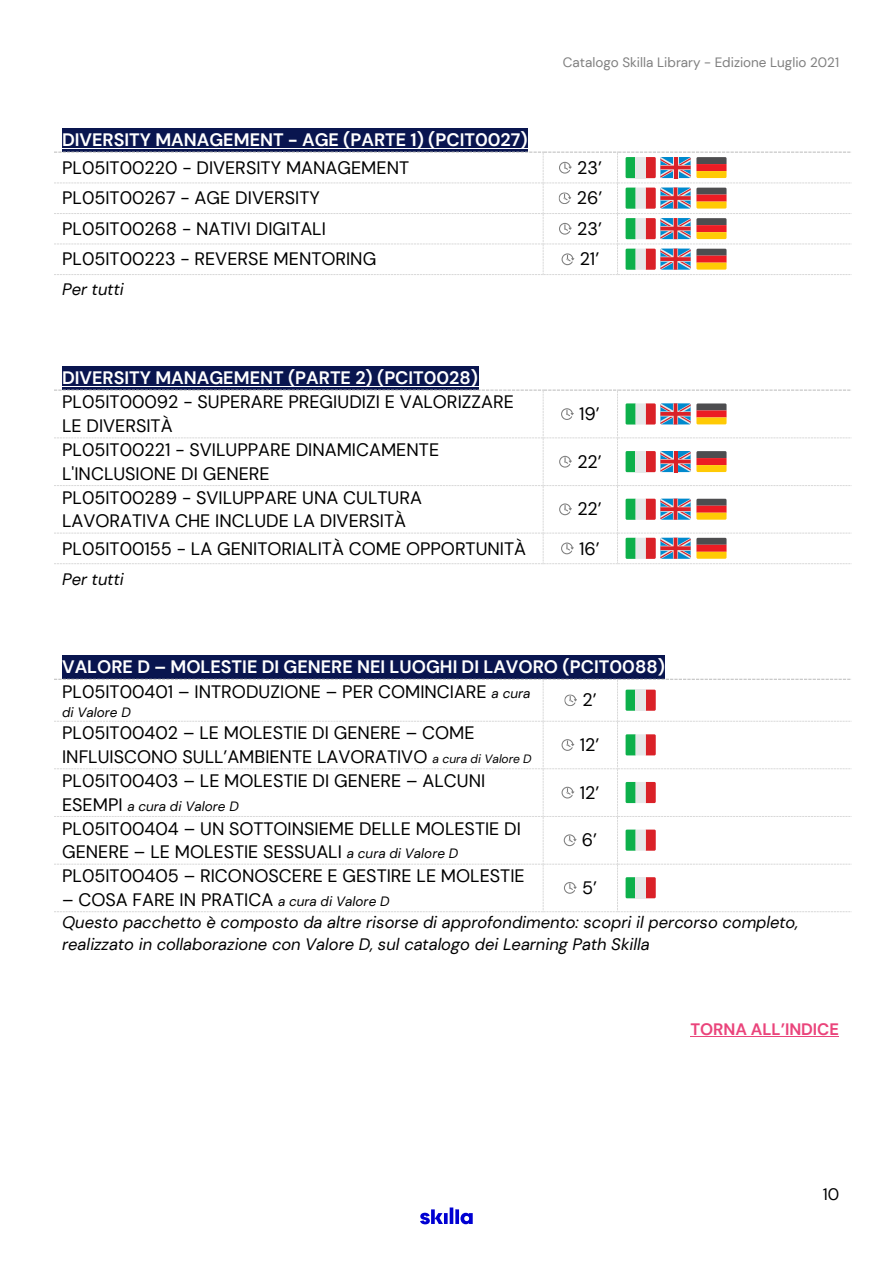
<style>
.page{position:relative;width:893px;height:1263px;background:#fff}
.page>*{position:absolute;margin:0;border:0;box-sizing:border-box;transform-origin:0 0}
.t1{font:18px/23.4px "DM Sans";color:#000}
.t2{font:700 18px/24.5px "DM Sans";color:#fff}
.t3{font:italic 16.5px/21.6px "DM Sans";color:#000}
.t4{font:700 16.5px "DM Sans";letter-spacing:-.005em;color:#ea447b}
.t5{font:16.5px "DM Sans";color:#000}
.t6{font:13.5px "DM Sans";color:#7f7f7f}
.t7{font:italic 13.5px "DM Sans";letter-spacing:.005em;color:#000}
.s1{font-weight:400;color:#000}
.s2{font-weight:400;font-style:italic;font-size:13.5px;color:#000}
.s3{font-style:italic;font-size:12px}
.s4{font-style:normal;font-size:18px}
.s5{font-style:italic;font-size:13.5px}
</style>
<div class="page">
<svg style="left:444px;top:1213px;width:4px;height:11px"></svg>
<hr style="left:450px;top:1207px;width:3px;height:17px;background:#0000d2">
<svg style="left:455px;top:1209px;width:4px;height:15px"></svg>
<svg style="left:461px;top:1213px;width:12px;height:11px"></svg>
<svg style="left:420px;top:1209px;width:23px;height:15px"></svg>
<div style="left:62px;top:128px;width:466px;height:24px;background:#09154f"></div>
<hr style="left:62px;top:148px;width:466px;height:1px;background:#fff">
<div style="left:62px;top:366px;width:416px;height:24px;background:#09154f"></div>
<hr style="left:62px;top:386px;width:416px;height:1px;background:#fff">
<div style="left:62px;top:655px;width:603px;height:24px;background:#09154f"></div>
<hr style="left:690px;top:1036px;width:149px;height:1px;background:#ea447b">
<svg style="left:54px;top:152px;width:798px;height:123px"></svg>
<svg style="left:54px;top:390px;width:798px;height:174px"></svg>
<svg style="left:54px;top:679px;width:798px;height:233px"></svg>
<div style="left:636px;top:877px;width:10px;height:21px;background:#e6e7e8"></div>
<p class="t6" style="left:563px;top:54px;width:278px">Catalogo Skilla Library - Edizione Luglio 2021</p>
<p class="t2" style="left:62px;top:127px;width:467px">DIVERSITY MANAGEMENT - AGE (PARTE 1) (PCIT0027)</p>
<p class="t1" style="left:62px;top:156px;width:349px">PL05IT00220 - DIVERSITY MANAGEMENT</p>
<p class="t1" style="left:577px;top:156px;width:26px">23’</p>
<p class="t1" style="left:62px;top:186px;width:259px">PL05IT00267 - AGE DIVERSITY</p>
<p class="t1" style="left:577px;top:186px;width:27px">26’</p>
<p class="t1" style="left:62px;top:217px;width:265px">PL05IT00268 - NATIVI DIGITALI</p>
<p class="t1" style="left:577px;top:217px;width:26px">23’</p>
<p class="t1" style="left:62px;top:247px;width:316px">PL05IT00223 - REVERSE MENTORING</p>
<p class="t1" style="left:580px;top:247px;width:21px">21’</p>
<p class="t3" style="left:62px;top:279px;width:63px">Per tutti</p>
<p class="t2" style="left:62px;top:365px;width:417px">DIVERSITY MANAGEMENT (PARTE 2) (PCIT0028)</p>
<p class="t1" style="left:62px;top:390px;width:453px">PL05IT00092 - SUPERARE PREGIUDIZI E VALORIZZARE<br>LE DIVERSITÀ</p>
<p class="t1" style="left:579px;top:402px;width:22px">19’</p>
<p class="t1" style="left:62px;top:438px;width:379px">PL05IT00221 - SVILUPPARE DINAMICAMENTE<br>L'INCLUSIONE DI GENERE</p>
<p class="t1" style="left:577px;top:450px;width:26px">22’</p>
<p class="t1" style="left:62px;top:486px;width:362px">PL05IT00289 - SVILUPPARE UNA CULTURA<br>LAVORATIVA CHE INCLUDE LA DIVERSITÀ</p>
<p class="t1" style="left:577px;top:497px;width:26px">22’</p>
<p class="t1" style="left:62px;top:536px;width:466px">PL05IT00155 - LA GENITORIALITÀ COME OPPORTUNITÀ</p>
<p class="t1" style="left:579px;top:536px;width:22px">16’</p>
<p class="t3" style="left:62px;top:568px;width:63px">Per tutti</p>
<p class="t2" style="left:62px;top:655px;width:604px">VALORE D – MOLESTIE DI GENERE NEI LUOGHI DI LAVORO (PCIT0088)<br><span class="s1">PL05IT00401 – INTRODUZIONE – PER COMINCIARE</span> <span class="s2">a cura</span></p>
<p class="t7" style="left:62px;top:704px;width:70px">di Valore D</p>
<p class="t1" style="left:582px;top:688px;width:16px">2’</p>
<p class="t1" style="left:62px;top:721px;width:471px">PL05IT00402 – LE MOLESTIE DI GENERE – COME<br>INFLUISCONO SULL’AMBIENTE LAVORATIVO <span class="s3">a cura di Valore D</span></p>
<p class="t1" style="left:580px;top:733px;width:21px">12’</p>
<p class="t1" style="left:62px;top:769px;width:425px">PL05IT00403 – LE MOLESTIE DI GENERE – ALCUNI</p>
<p class="t7" style="left:62px;top:797px;width:178px"><span class="s4">ESEMPI</span> a cura di Valore D</p>
<p class="t1" style="left:580px;top:781px;width:21px">12’</p>
<p class="t1" style="left:62px;top:817px;width:460px">PL05IT00404 – UN SOTTOINSIEME DELLE MOLESTIE DI<br>GENERE – LE MOLESTIE SESSUALI <span class="s5">a cura di Valore D</span></p>
<p class="t1" style="left:582px;top:828px;width:17px">6’</p>
<p class="t1" style="left:62px;top:864px;width:464px">PL05IT00405 – RICONOSCERE E GESTIRE LE MOLESTIE</p>
<p class="t1" style="left:62px;top:888px;width:329px">– COSA FARE IN PRATICA <span class="s5">a cura di Valore D</span></p>
<p class="t1" style="left:582px;top:876px;width:16px">5’</p>
<p class="t3" style="left:62px;top:912px;width:738px">Questo pacchetto è composto da altre risorse di approfondimento: scopri il percorso completo, realizzato in collaborazione con Valore D, sul catalogo dei Learning Path Skilla</p>
<p class="t4" style="left:690px;top:1019px;width:150px">TORNA ALL’INDICE</p>
<p class="t5" style="left:823px;top:1184px;width:18px">10</p>
</div>
